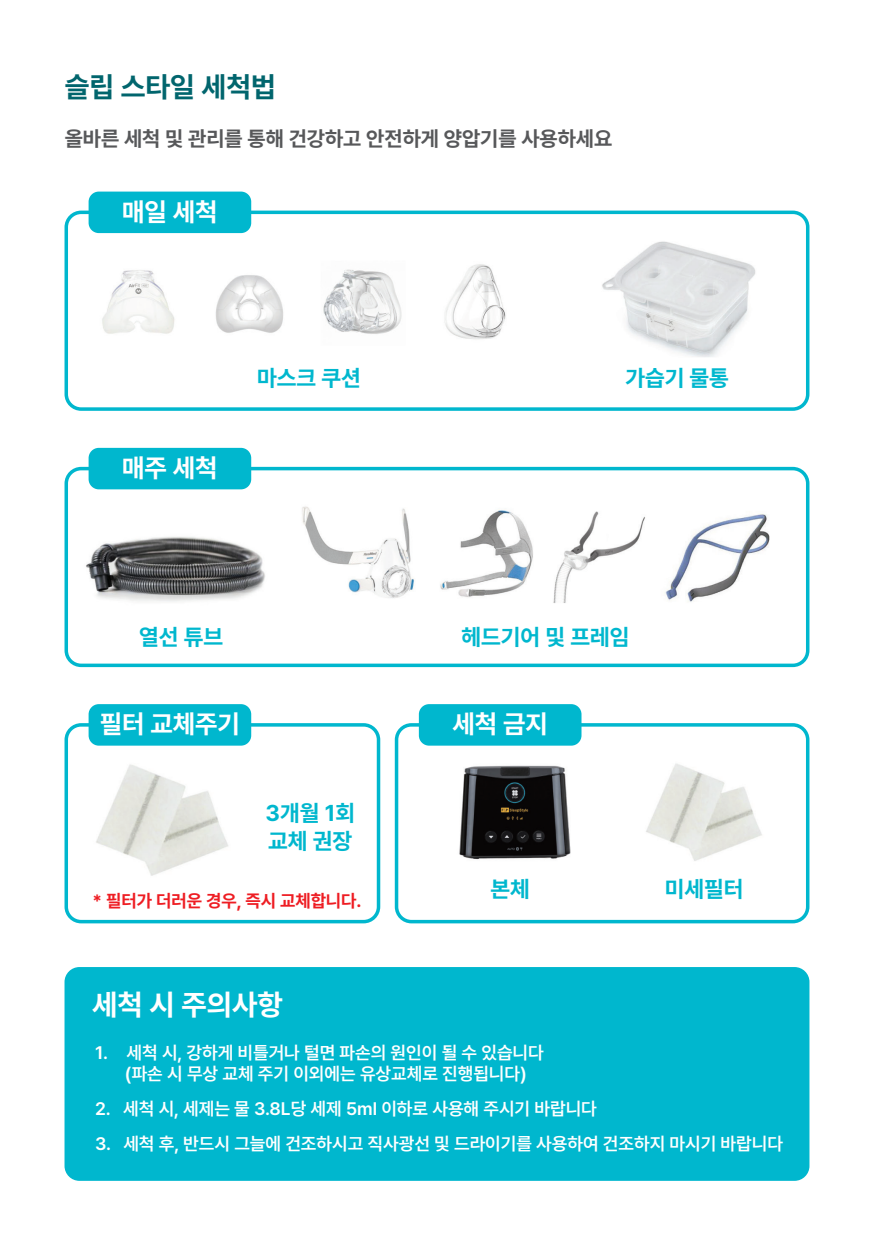
<style>
.page{position:relative;width:874px;height:1241px;background:#fff}
.page>*{position:absolute;margin:0;border:0;box-sizing:border-box;transform-origin:0 0}
.t1{font:700 29.22px "Pretendard";color:#fff}
.t2{font:700 28.53px "Pretendard";color:#01656d}
.t3{font:700 25.9px "Pretendard";color:#fff}
.t4{font:700 22.75px/27.3px "Pretendard";color:#00b7ce}
.t5{font:700 21px "Pretendard";color:#57585a}
.t6{font:600 18.03px/21px "Pretendard";color:#fff}
.t7{font:700 17.68px "Pretendard";color:#ee1d23}
</style>
<div class="page">
<img style="left:77px;top:193px;width:733px;height:988px">
<svg style="left:64px;top:210px;width:745px;height:201px"></svg>
<div style="left:88px;top:191px;width:163px;height:42px;background:#00b7ce;border-radius:10px"></div>
<svg style="left:64px;top:467px;width:745px;height:200px"></svg>
<div style="left:88px;top:448px;width:163px;height:41px;background:#00b7ce;border-radius:10px"></div>
<svg style="left:64px;top:723px;width:316px;height:200px"></svg>
<div style="left:88px;top:704px;width:163px;height:41px;background:#00b7ce;border-radius:10px"></div>
<svg style="left:394px;top:723px;width:415px;height:200px"></svg>
<div style="left:418px;top:704px;width:163px;height:41px;background:#00b7ce;border-radius:10px"></div>
<div style="left:64px;top:966px;width:745px;height:214px;background:#00b7ce;border-radius:15px"></div>
<h2 class="t2" style="left:65px;top:66px;width:212px">슬립 스타일 세척법</h2>
<p class="t5" style="left:65px;top:123px;width:548px">올바른 세척 및 관리를 통해 건강하고 안전하게 양압기를 사용하세요</p>
<h3 class="t3" style="left:122px;top:193px;width:97px">매일 세척</h3>
<h3 class="t3" style="left:122px;top:449px;width:97px">매주 세척</h3>
<p class="t4" style="left:257px;top:363px;width:105px">마스크 쿠션</p>
<p class="t4" style="left:625px;top:363px;width:105px">가습기 물통</p>
<p class="t4" style="left:139px;top:622px;width:85px">열선 튜브</p>
<p class="t4" style="left:461px;top:622px;width:169px">헤드기어 및 프레임</p>
<h3 class="t3" style="left:100px;top:705px;width:142px">필터 교체주기</h3>
<h3 class="t3" style="left:452px;top:705px;width:97px">세척 금지</h3>
<p class="t4" style="left:265px;top:798px;width:91px">3개월 1회 교체 권장</p>
<p class="t7" style="left:92px;top:887px;width:270px">* 필터가 더러운 경우, 즉시 교체합니다.</p>
<p class="t4" style="left:490px;top:874px;width:41px">본체</p>
<p class="t4" style="left:664px;top:874px;width:80px">미세필터</p>
<h1 class="t1" style="left:92px;top:983px;width:192px">세척 시 주의사항</h1>
<p class="t6" style="left:125px;top:1041px;width:420px;text-indent:-30px">1. 세척 시, 강하게 비틀거나 털면 파손의 원인이 될 수 있습니다 (파손 시 무상 교체 주기 이외에는 유상교체로 진행됩니다)</p>
<p class="t6" style="left:95px;top:1097px;width:503px">2. 세척 시, 세제는 물 3.8L당 세제 5ml 이하로 사용해 주시기 바랍니다</p>
<p class="t6" style="left:95px;top:1132px;width:689px">3. 세척 후, 반드시 그늘에 건조하시고 직사광선 및 드라이기를 사용하여 건조하지 마시기 바랍니다</p>
</div>
